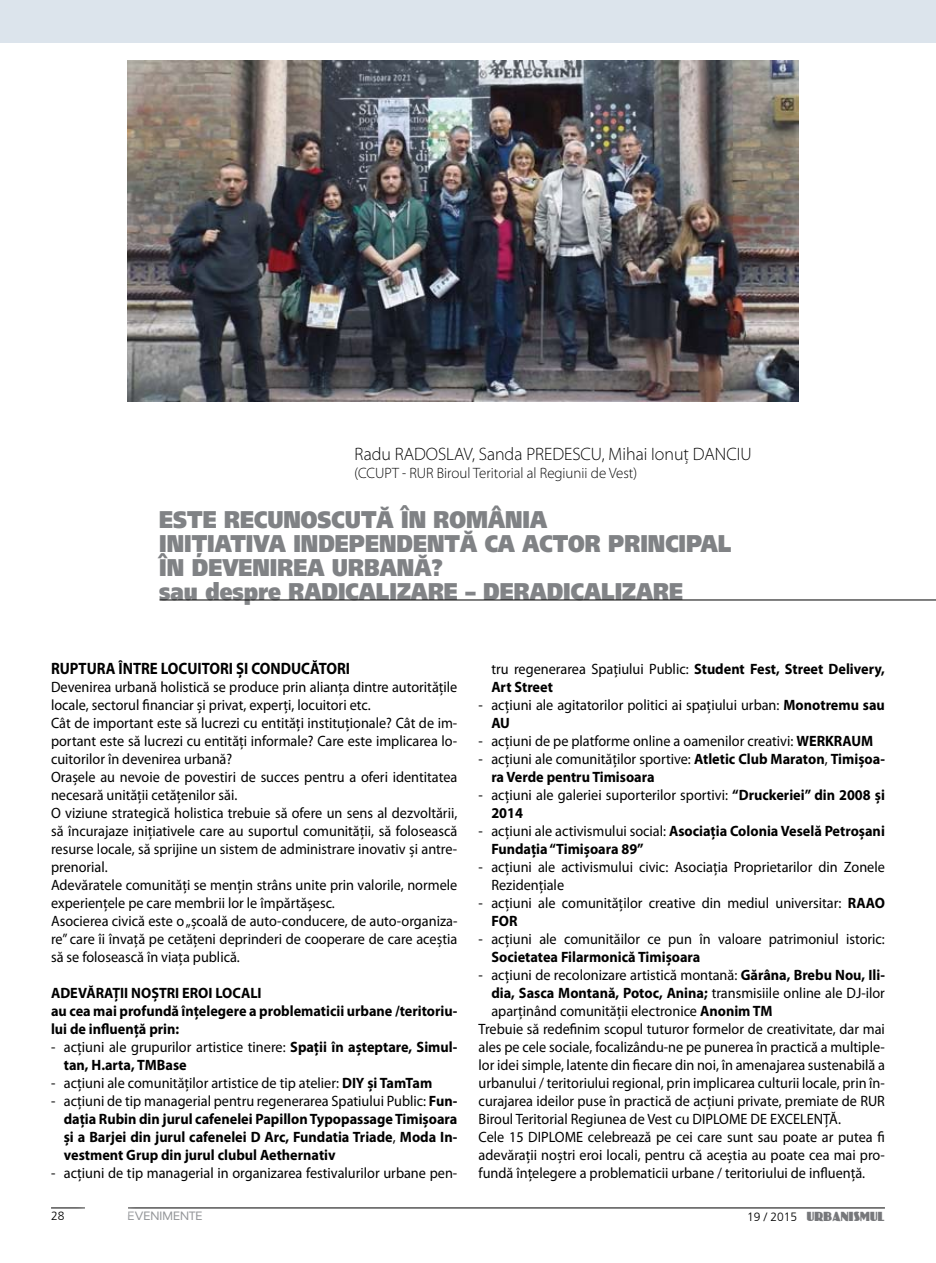
<style>
.page{position:relative;width:936px;height:1263px;background:#fff}
.page>*{position:absolute;margin:0;border:0;box-sizing:border-box;transform-origin:0 0}
.t1{font:800 24px/24px "Foreigner ULBMB";color:#808285;scale:.85 1}
.t2{font:300 semi-expanded 18px "Myriad Pro";color:#000;scale:.9 1}
.t3{font:700 16.5px "Myriad Pro";color:#000;scale:.9 1}
.t4{font:15px/18px "Myriad Pro";color:#000;scale:.95 1}
.t5{font:700 15px/18px "Myriad Pro";color:#000;scale:.95 1}
.t6{font:300 semi-expanded 15px "Myriad Pro";color:#000;scale:.9 1}
.t7{font:12px "Coliss MB Normal";color:#77787b;scale:.85 1}
.t8{font:12px "Sansation MB";color:#939598}
.t9{font:300 12px "Frutiger LT Com";color:#000}
.s1{font-weight:400}
.s2{font-weight:700}
.s3{font-family:"Frutiger LT Com";font-weight:300;color:#000}
</style>
<div class="page">
<hr style="left:51px;top:1208px;width:833px;height:1px;background:#000">
<div style="left:75px;top:1196px;width:69px;height:35px;background:#fff"></div>
<img style="left:128px;top:61px;width:670px;height:341px">
<div style="left:0;top:0;width:935px;height:43px;background:#dce4ec"></div>
<hr style="left:159px;top:600px;width:776px;height:1px;background:#000">
<p class="t2" style="left:354px;top:443px;width:442px">Radu RADOSLAV, Sanda PREDESCU, Mihai Ionuț DANCIU</p>
<p class="t6" style="left:354px;top:464px;width:315px">(CCUPT - RUR Biroul Teritorial al Regiunii de Vest)</p>
<h1 class="t1" style="left:159px;top:506px;width:674px">ESTE RECUNOSCUTĂ ÎN ROMÂNIA<br>INIȚIATIVA INDEPENDENTĂ CA ACTOR PRINCIPAL ÎN DEVENIREA URBANĂ?<br>sau despre RADICALIZARE – DERADICALIZARE</h1>
<p class="t3" style="left:51px;top:657px;width:334px">RUPTURA ÎNTRE LOCUITORI ȘI CONDUCĂTORI</p>
<p class="t4" style="left:51px;top:678px;width:429px">Devenirea urbană holistică se produce prin alianța dintre autoritățile locale, sectorul financiar şi privat, experți, locuitori etc.<br>Cât de important este să lucrezi cu entități instituționale? Cât de im&shy;portant este să lucrezi cu entități informale? Care este implicarea lo&shy;cuitorilor în devenirea urbană?<br>Oraşele au nevoie de povestiri de succes pentru a oferi identitatea necesară unităţii cetăţenilor săi.<br>O viziune strategică holistica trebuie să ofere un sens al dezvoltării, să încurajaze iniţiativele care au suportul comunităţii, să folosească resurse locale, să sprijine un sistem de administrare inovativ şi antre&shy;prenorial.<br>Adevăratele comunităţi se menţin strâns unite prin valorile, normele experienţele pe care membrii lor le împărtăşesc.<br>Asocierea civică este o „școală de auto-conducere, de auto-organiza&shy;re” care îi învață pe cetățeni deprinderi de cooperare de care aceștia să se folosească în viața publică.</p>
<p class="t5" style="left:51px;top:983px;width:429px">ADEVĂRAȚII NOȘTRI EROI LOCALI<br>au cea mai profundă înţelegere a problematicii urbane /teritoriu&shy;lui de influenţă prin:</p>
<p class="t5" style="left:64px;top:1037px;width:415px;text-indent:-13px"><span class="s1">- acțiuni ale grupurilor artistice tinere:</span> Spaţii în aşteptare, Simul&shy;tan, H.arta, TMBase</p>
<p class="t4" style="left:51px;top:1074px;width:403px">- acțiuni ale comunităţilor artistice de tip atelier: <span class="s2">DIY şi TamTam</span></p>
<p class="t5" style="left:64px;top:1091px;width:416px;text-align:justify;text-indent:-13px"><span class="s1">- acţiuni de tip managerial pentru regenerarea Spatiului Public:</span> Fun&shy;daţia Rubin din jurul cafenelei Papillon Typopassage Timişoara şi a Barjei din jurul cafenelei D Arc, Fundatia Triade<span class="s1">,</span> Moda In&shy;vestment Grup din jurul clubul Aethernativ</p>
<p class="t4" style="left:51px;top:1164px;width:429px">- acţiuni de tip managerial in organizarea festivalurilor urbane pen-</p>
<p class="t5" style="left:491px;top:659px;width:415px"><span class="s1">tru regenerarea Spațiului Public:</span> Student Fest, Street Delivery,<br>Art Street</p>
<p class="t4" style="left:491px;top:696px;width:416px;text-indent:-13px">- acţiuni ale agitatorilor politici ai spaţiului urban: <span class="s2">Monotremu sau<br>AU</span></p>
<p class="t4" style="left:478px;top:732px;width:417px">- acţiuni de pe platforme online a oamenilor creativi: <span class="s2">WERKRAUM</span></p>
<p class="t5" style="left:491px;top:749px;width:416px;text-indent:-13px"><span class="s1">- acțiuni ale comunităţilor sportive:</span> Atletic Club Maraton<span class="s1">,</span> Timişoa&shy;ra Verde pentru Timisoara</p>
<p class="t4" style="left:491px;top:786px;width:416px;text-indent:-13px">- acțiuni ale galeriei suporterilor sportivi: <span class="s2">“Druckeriei” din 2008 şi<br>2014</span></p>
<p class="t5" style="left:491px;top:821px;width:416px;text-indent:-13px"><span class="s1">- acțiuni ale activismului social:</span> Asociația Colonia Veselă Petroșani<br>Fundația “Timișoara 89”</p>
<p class="t4" style="left:491px;top:858px;width:416px;text-indent:-13px">- acțiuni ale activismului civic: Asociația Proprietarilor din Zonele<br>Rezidențiale</p>
<p class="t4" style="left:491px;top:894px;width:416px;text-indent:-13px">- acțiuni ale comunităților creative din mediul universitar: <span class="s2">RAAO<br>FOR</span></p>
<p class="t4" style="left:478px;top:930px;width:429px">- acțiuni ale comunităilor ce pun în valoare patrimoniul istoric:</p>
<p class="t5" style="left:491px;top:947px;width:221px">Societatea Filarmonică Timișoara</p>
<p class="t4" style="left:478px;top:966px;width:429px">- acțiuni de recolonizare artistică montană: <span class="s2">Gărâna, Brebu Nou, Ili-</span></p>
<p class="t5" style="left:491px;top:983px;width:416px">dia, Sasca Montană, Potoc, Anina; <span class="s1">transmisiile online ale DJ-ilor</span></p>
<p class="t4" style="left:491px;top:1002px;width:297px">aparţinând comunităţii electronice <span class="s2">Anonim TM</span></p>
<p class="t4" style="left:478px;top:1020px;width:429px">Trebuie să redefinim scopul tuturor formelor de creativitate, dar mai</p>
<p class="t4" style="left:478px;top:1038px;width:429px">ales pe cele sociale, focalizându-ne pe punerea în practică a multiple-</p>
<p class="t4" style="left:478px;top:1056px;width:429px">lor idei simple, latente din fiecare din noi, în amenajarea sustenabilă a</p>
<p class="t4" style="left:478px;top:1074px;width:429px">urbanului / teritoriului regional, prin implicarea culturii locale, prin în-</p>
<p class="t4" style="left:478px;top:1092px;width:411px">curajarea ideilor puse în practică de acţiuni private, premiate de RUR</p>
<p class="t4" style="left:478px;top:1110px;width:316px">Biroul Teritorial Regiunea de Vest cu DI PLOME DE EXCELEN</p>
<p class="t4" style="left:478px;top:1110px;width:429px;text-indent:344px">ȚĂ.<br>Cele 15 DI PLOME celebrează pe cei care sunt sau poate ar putea fi adevăraţii noştri eroi locali, pentru că aceştia au poate cea mai pro&shy;fundă înţelegere a problematicii urbane / teritoriului de influenţă.</p>
<p class="t9" style="left:51px;top:1208px;width:15px">28</p>
<p class="t8" style="left:128px;top:1209px;width:77px">EVENIMENTE</p>
<p class="t7" style="left:747px;top:1209px;width:163px"><span class="s3">19 / 2015</span> URBANISMUL</p>
</div>
